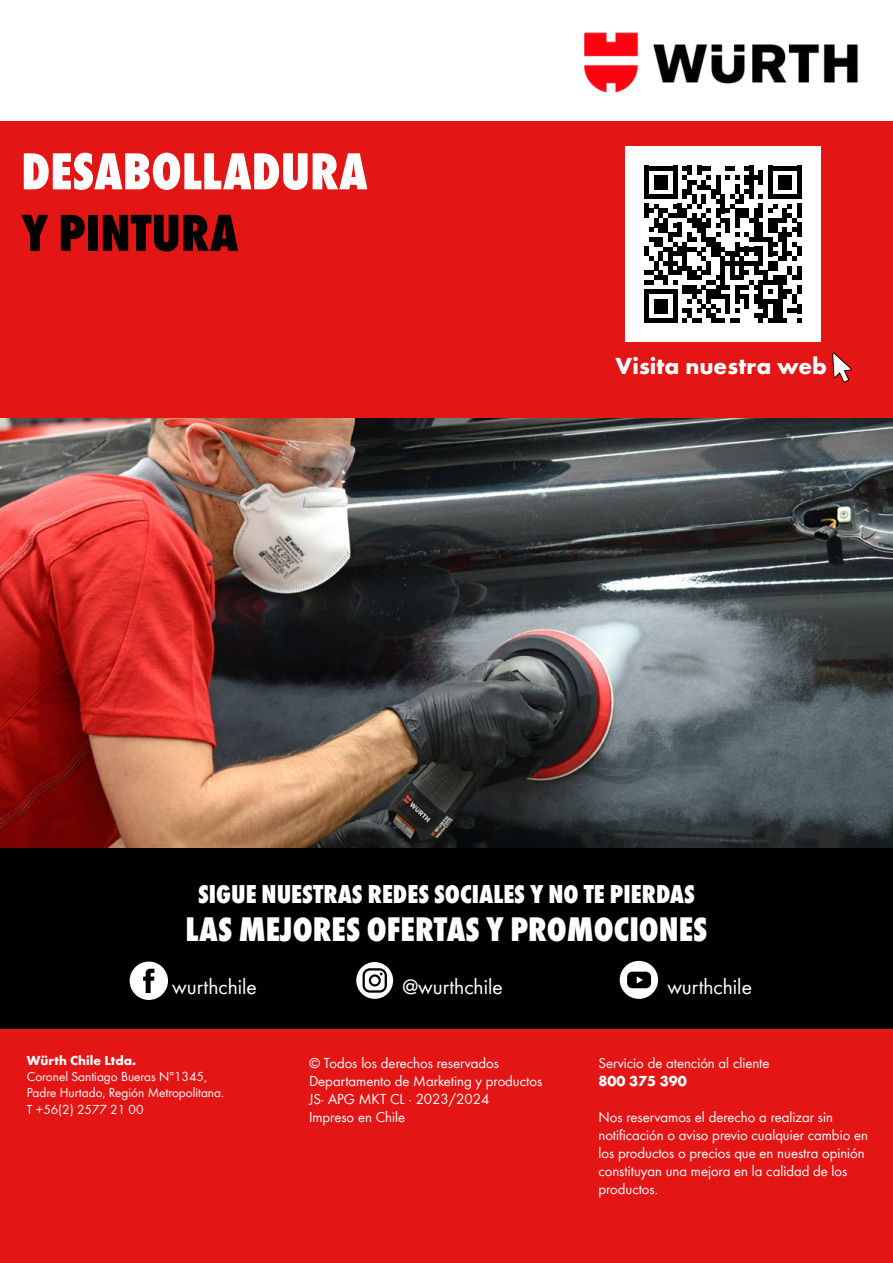
<style>
.page{position:relative;width:893px;height:1263px;background:#fff}
.page>*{position:absolute;margin:0;border:0;box-sizing:border-box;transform-origin:0 0}
.t1{font:800 condensed 54px "Wuerth";color:#fff}
.t2{font:800 condensed 54px "Wuerth";color:#000}
.t3{font:800 condensed 35.25px "Wuerth";color:#fff}
.t4{font:800 condensed 26.7px "Wuerth";color:#fff}
.t5{font:700 24px "Wuerth";color:#fff}
.t6{font:21.9px "Wuerth";color:#fff}
.t7{font:15px/18px "Wuerth";color:#fff}
.t8{font:700 15px "Wuerth";color:#fff}
.t9{font:13.5px/16.2px "Wuerth";color:#fff}
.t10{font:700 13.5px "Wuerth";color:#fff}
</style>
<div class="page">
<div style="left:0;top:121px;width:893px;height:1142px;background:#e41515"></div>
<div style="left:625px;top:147px;width:195px;height:195px;background:#fff"></div>
<svg style="left:644px;top:166px;width:157px;height:157px"></svg>
<img style="left:584px;top:32px;width:275px;height:61px">
<img style="left:0;top:419px;width:893px;height:429px">
<svg style="left:832px;top:352px;width:20px;height:31px"></svg>
<div style="left:0;top:848px;width:893px;height:180px;background:#000"></div>
<svg style="left:130px;top:961px;width:38px;height:39px"></svg>
<svg style="left:356px;top:962px;width:37px;height:37px"></svg>
<svg style="left:620px;top:961px;width:38px;height:38px"></svg>
<h1 class="t1" style="left:21px;top:133px;width:348px">DESABOLLADURA</h1>
<h1 class="t2" style="left:21px;top:195px;width:219px">Y PINTURA</h1>
<h3 class="t5" style="left:615px;top:349px;width:213px">Visita nuestra web</h3>
<h3 class="t4" style="left:198px;top:875px;width:498px">SIGUE NUESTRAS REDES SOCIALES Y NO TE PIERDAS</h3>
<h2 class="t3" style="left:185px;top:904px;width:523px">LAS MEJORES OFERTAS Y PROMOCIONES</h2>
<h3 class="t6" style="left:172px;top:972px;width:86px">wurthchile</h3>
<h3 class="t6" style="left:403px;top:972px;width:101px">@wurthchile</h3>
<h3 class="t6" style="left:667px;top:972px;width:86px">wurthchile</h3>
<p class="t10" style="left:27px;top:1050px;width:111px">Würth Chile Ltda.</p>
<p class="t9" style="left:27px;top:1068px;width:199px">Coronel Santiago Bueras Nª1345,<br>Padre Hurtado, Región Metropolitana.<br>T +56(2) 2577 21 00</p>
<p class="t7" style="left:309px;top:1053px;width:235px">© Todos los derechos reservados<br>Departamento de Marketing y productos<br>JS· APG MKT CL · 2023/2024<br>Impreso en Chile</p>
<p class="t7" style="left:598px;top:1053px;width:173px">Servicio de atención al cliente</p>
<p class="t8" style="left:598px;top:1070px;width:90px">800 375 390</p>
<p class="t7" style="left:598px;top:1107px;width:271px">Nos reservamos el derecho a realizar sin notificación o aviso previo cualquier cambio en los productos o precios que en nuestra opinión constituyan una mejora en la calidad de los productos.</p>
</div>
